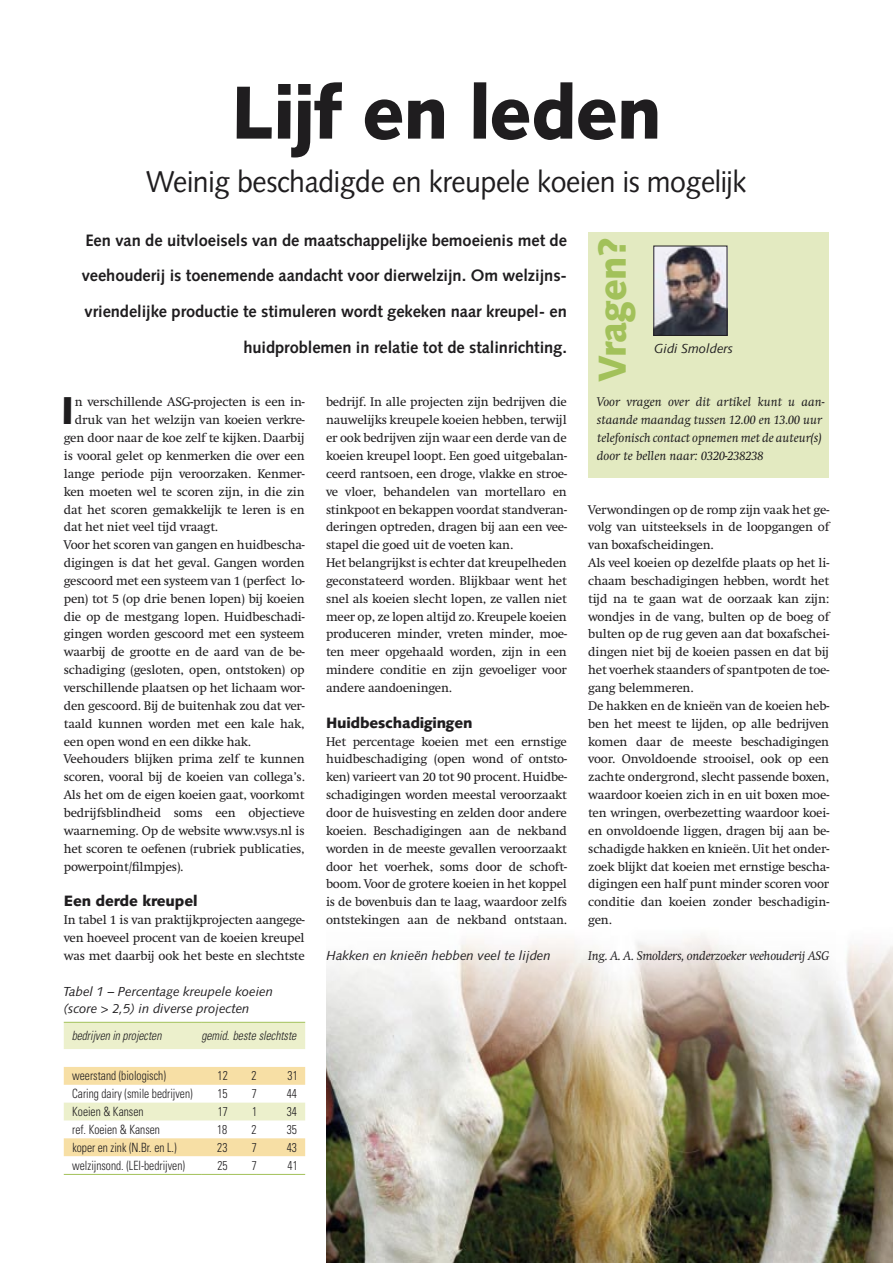
<style>
.page{position:relative;width:893px;height:1263px;background:#fff}
.page>*{position:absolute;margin:0;border:0;box-sizing:border-box;transform-origin:0 0}
.k50{font:900 75px "Syntax";letter-spacing:-.015em;color:#1f1d1f;scale:.95 1}
.ok20{font:900 39px "Syntax";letter-spacing:-.015em;color:#a2c15a;scale:.95 1}
.initiaal{font:900 38.85px "Syntax";color:#1f1d1f}
.ok20-2{font:30px "Syntax";letter-spacing:-.015em;color:#1f1d1f;scale:.95 1}
.i{font:700 16.5px/35.7px "Syntax";letter-spacing:-.005em;color:#1f1d1f;text-align:right}
.tk{font:900 15px "Syntax";letter-spacing:-.015em;color:#1f1d1f}
.initiaal-2{font:13.05px/17.9px "Swift";letter-spacing:-.015em;color:#1f1d1f;text-align:justify}
.pc{font:italic 13.05px/17.9px "Swift";color:#1f1d1f}
.bs{font:italic 13.05px/17.9px "Syntax";color:#1f1d1f}
.pc-2{font:italic 13.05px "Swift";letter-spacing:-.02em;color:#1f1d1f}
.SS_tabel_smal_2{font:300 condensed 12.75px "Univers";color:#1f1d1f;scale:.9 1}
.SS_tabel_kop_smal__6_2{font:italic 300 condensed 12.75px "Univers";color:#1f1d1f;scale:.9 1}
</style>
<div class="page">
<div style="left:588px;top:232px;width:241px;height:246px;background:#e3eac1"></div>
<img style="left:655px;top:248px;width:70px;height:86px">
<div style="left:653px;top:246px;width:74px;height:90px;border:1px solid #1f1d1f"></div>
<svg style="left:64px;top:1022px;width:241px;height:134px"></svg>
<hr style="left:257px;top:1022px;width:48px;height:1px;background:#a2c15a">
<hr style="left:64px;top:1174px;width:137px;height:1px;background:#a2c15a">
<svg style="left:201px;top:1174px;width:56px;height:1px"></svg>
<hr style="left:257px;top:1174px;width:48px;height:1px;background:#a2c15a">
<img style="left:326px;top:934px;width:567px;height:329px">
<p class="k50" style="left:231px;top:68px;width:455px">Lijf en leden</p>
<p class="ok20-2" style="left:146px;top:164px;width:634px">Weinig beschadigde en kreupele koeien is mogelijk</p>
<p class="i" style="left:82px;top:222px;width:487px">Een van de uitvloeisels van de maatschappelijke bemoeienis met de veehouderij is toenemende aandacht voor dierwelzijn. Om welzijns&shy;vriendelijke productie te stimuleren wordt gekeken naar kreupel- en huidproblemen in relatie tot de stalinrichting.</p>
<p class="ok20" style="left:589px;top:382px;width:154px;rotate:-90deg">Vragen?</p>
<p class="bs" style="left:654px;top:339px;width:81px">Gidi Smolders</p>
<p class="initiaal" style="left:61px;top:388px;width:14px">I</p>
<p class="initiaal-2" style="left:75px;top:393px;width:231px">n verschillende ASG-projecten is een in-</p>
<p class="initiaal-2" style="left:75px;top:411px;width:231px">druk van het welzijn van koeien verkre-</p>
<p class="initiaal-2" style="left:64px;top:429px;width:242px">gen door naar de koe zelf te kijken. Daarbij</p>
<p class="initiaal-2" style="left:64px;top:447px;width:242px">is vooral gelet op kenmerken die over een</p>
<p class="initiaal-2" style="left:64px;top:465px;width:242px">lange periode pijn veroorzaken. Kenmer-</p>
<p class="initiaal-2" style="left:64px;top:483px;width:242px">ken moeten wel te scoren zijn, in die zin</p>
<p class="initiaal-2" style="left:64px;top:501px;width:242px">dat het scoren gemakkelijk te leren is en</p>
<p class="initiaal-2" style="left:64px;top:518px;width:156px">dat het niet veel tijd vraagt.</p>
<p class="initiaal-2" style="left:64px;top:536px;width:242px">Voor het scoren van gangen en huidbescha&shy;digingen is dat het geval. Gangen worden gescoord met een systeem van 1 (perfect lo&shy;pen) tot 5 (op drie benen lopen) bij koeien die op de mestgang lopen. Huidbeschadi&shy;gingen worden gescoord met een systeem waarbij de grootte en de aard van de be&shy;schadiging (gesloten, open, ontstoken) op verschillende plaatsen op het lichaam wor&shy;den gescoord. Bij de buitenhak zou dat ver&shy;taald kunnen worden met een kale hak, een open wond en een dikke hak.</p>
<p class="initiaal-2" style="left:64px;top:750px;width:242px">Veehouders blijken prima zelf te kunnen scoren, vooral bij de koeien van collega’s.<br>Als het om de eigen koeien gaat, voorkomt bedrijfsblindheid soms een objectieve waarneming. Op de website www.vsys.nl is het scoren te oefenen (rubriek publicaties, powerpoint/filmpjes).</p>
<p class="tk" style="left:64px;top:892px;width:135px">Een derde kreupel</p>
<p class="initiaal-2" style="left:64px;top:911px;width:242px">In tabel 1 is van praktijkprojecten aangege&shy;ven hoeveel procent van de koeien kreupel was met daarbij ook het beste en slechtste</p>
<p class="bs" style="left:63px;top:982px;width:212px">Tabel 1 – Percentage kreupele koeien (score &gt; 2,5) in diverse projecten</p>
<p class="SS_tabel_kop_smal__6_2" style="left:72px;top:1028px;width:101px">bedrijven in projecten</p>
<p class="SS_tabel_kop_smal__6_2" style="left:201px;top:1028px;width:107px">gemid. beste slechtste</p>
<p class="SS_tabel_smal_2" style="left:72px;top:1068px;width:106px">weerstand (biologisch)</p>
<p class="SS_tabel_smal_2" style="left:218px;top:1068px;width:13px">12</p>
<p class="SS_tabel_smal_2" style="left:252px;top:1068px;width:7px">2</p>
<p class="SS_tabel_smal_2" style="left:288px;top:1068px;width:13px">31</p>
<p class="SS_tabel_smal_2" style="left:72px;top:1086px;width:135px">Caring dairy (smile bedrijven)</p>
<p class="SS_tabel_smal_2" style="left:217px;top:1086px;width:13px">15</p>
<p class="SS_tabel_smal_2" style="left:252px;top:1086px;width:7px">7</p>
<p class="SS_tabel_smal_2" style="left:287px;top:1086px;width:13px">44</p>
<p class="SS_tabel_smal_2" style="left:72px;top:1104px;width:81px">Koeien &amp; Kansen</p>
<p class="SS_tabel_smal_2" style="left:218px;top:1104px;width:13px">17</p>
<p class="SS_tabel_smal_2" style="left:252px;top:1104px;width:7px">1</p>
<p class="SS_tabel_smal_2" style="left:287px;top:1104px;width:13px">34</p>
<p class="SS_tabel_smal_2" style="left:72px;top:1122px;width:99px">ref. Koeien &amp; Kansen</p>
<p class="SS_tabel_smal_2" style="left:217px;top:1122px;width:13px">18</p>
<p class="SS_tabel_smal_2" style="left:252px;top:1122px;width:7px">2</p>
<p class="SS_tabel_smal_2" style="left:287px;top:1122px;width:13px">35</p>
<p class="SS_tabel_smal_2" style="left:72px;top:1139px;width:117px">koper en zink (N.Br. en L.)</p>
<p class="SS_tabel_smal_2" style="left:217px;top:1139px;width:13px">23</p>
<p class="SS_tabel_smal_2" style="left:252px;top:1139px;width:7px">7</p>
<p class="SS_tabel_smal_2" style="left:287px;top:1139px;width:13px">43</p>
<p class="SS_tabel_smal_2" style="left:72px;top:1157px;width:127px">welzijnsond. (LEI-bedrijven)</p>
<p class="SS_tabel_smal_2" style="left:217px;top:1157px;width:13px">25</p>
<p class="SS_tabel_smal_2" style="left:252px;top:1157px;width:7px">7</p>
<p class="SS_tabel_smal_2" style="left:288px;top:1157px;width:13px">41</p>
<p class="initiaal-2" style="left:326px;top:393px;width:242px">bedrijf. In alle projecten zijn bedrijven die nauwelijks kreupele koeien hebben, terwijl er ook bedrijven zijn waar een derde van de koeien kreupel loopt. Een goed uitgebalan&shy;ceerd rantsoen, een droge, vlakke en stroe&shy;ve vloer, behandelen van mortellaro en stinkpoot en bekappen voordat standveran&shy;deringen optreden, dragen bij aan een vee&shy;stapel die goed uit de voeten kan.</p>
<p class="initiaal-2" style="left:326px;top:554px;width:242px">Het belangrijkst is echter dat kreupelheden geconstateerd worden. Blijkbaar went het snel als koeien slecht lopen, ze vallen niet meer op, ze lopen altijd zo. Kreupele koeien produceren minder, vreten minder, moe&shy;ten meer opgehaald worden, zijn in een mindere conditie en zijn gevoeliger voor andere aandoeningen.</p>
<p class="tk" style="left:326px;top:714px;width:148px">Huidbeschadigingen</p>
<p class="initiaal-2" style="left:326px;top:733px;width:242px">Het percentage koeien met een ernstige huidbeschadiging (open wond of ontsto&shy;ken) varieert van 20 tot 90 procent. Huidbe&shy;schadigingen worden meestal veroorzaakt door de huisvesting en zelden door andere koeien. Beschadigingen aan de nekband worden in de meeste gevallen veroorzaakt door het voerhek, soms door de schoft&shy;boom. Voor de grotere koeien in het koppel is de bovenbuis dan te laag, waardoor zelfs ontstekingen aan de nekband ontstaan.</p>
<p class="bs" style="left:327px;top:946px;width:226px">Hakken en knieën hebben veel te lijden</p>
<p class="pc" style="left:597px;top:393px;width:229px">Voor vragen over dit artikel kunt u aan&shy;staande maandag tussen 12.00 en 13.00 uur telefonisch contact opnemen met de auteur(s) door te bellen naar: 0320-238238</p>
<p class="initiaal-2" style="left:588px;top:501px;width:242px">Verwondingen op de romp zijn vaak het ge&shy;volg van uitsteeksels in de loopgangen of van boxafscheidingen.</p>
<p class="initiaal-2" style="left:588px;top:554px;width:242px">Als veel koeien op dezelfde plaats op het li&shy;chaam beschadigingen hebben, wordt het tijd na te gaan wat de oorzaak kan zijn: wondjes in de vang, bulten op de boeg of bulten op de rug geven aan dat boxafschei&shy;dingen niet bij de koeien passen en dat bij het voerhek staanders of spantpoten de toe&shy;gang belemmeren.</p>
<p class="initiaal-2" style="left:588px;top:697px;width:242px">De hakken en de knieën van de koeien heb&shy;ben het meest te lijden, op alle bedrijven komen daar de meeste beschadigingen voor. Onvoldoende strooisel, ook op een zachte ondergrond, slecht passende boxen, waardoor koeien zich in en uit boxen moe&shy;ten wringen, overbezetting waardoor koei&shy;en onvoldoende liggen, dragen bij aan be&shy;schadigde hakken en knieën. Uit het onder&shy;zoek blijkt dat koeien met ernstige bescha&shy;digingen een half punt minder scoren voor conditie dan koeien zonder beschadigin&shy;gen.</p>
<p class="pc-2" style="left:588px;top:948px;width:242px">Ing. A. A. Smolders, onderzoeker veehouderij ASG</p>
</div>
